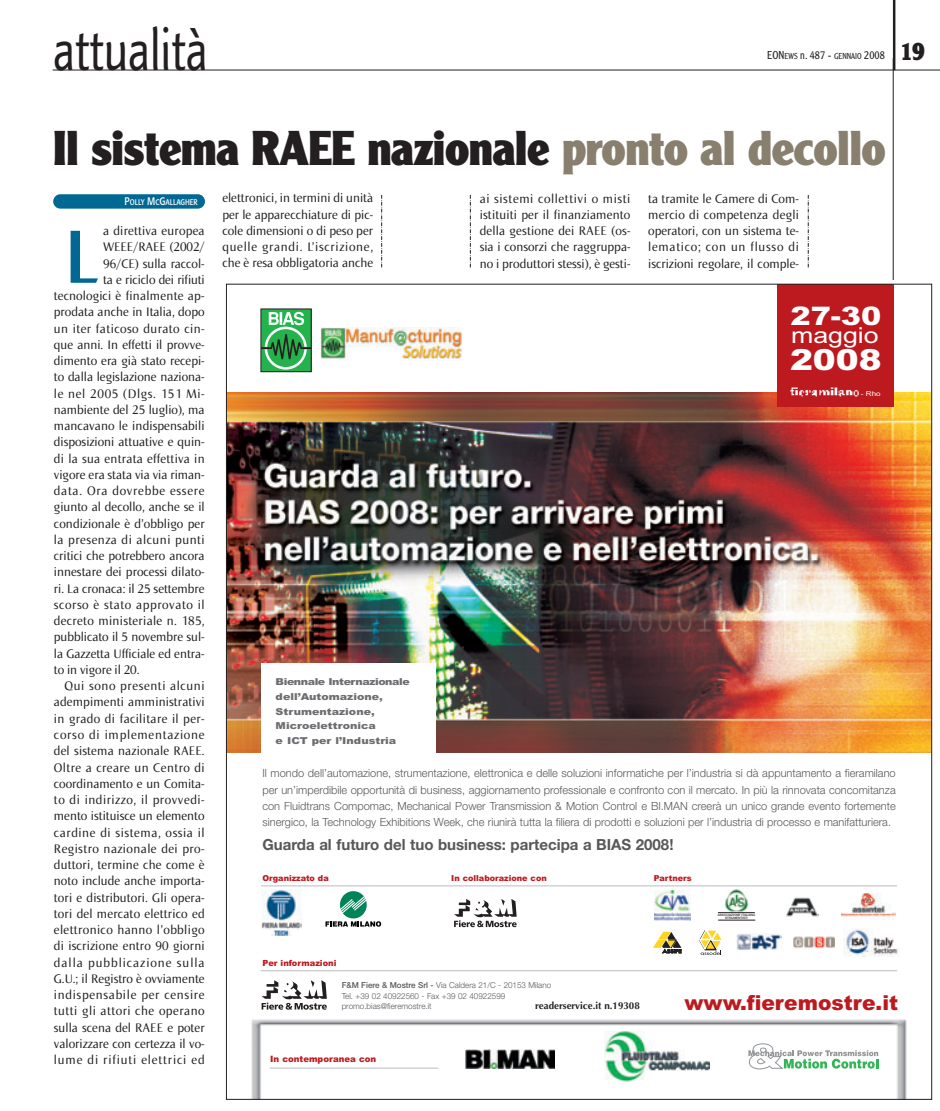
<style>
.page{position:relative;width:940px;height:1111px;background:#fff}
.page>*{position:absolute;margin:0;border:0;box-sizing:border-box;transform-origin:0 0}
.t1{font:700 79.62px "Norma";color:#006893;scale:.9 1}
.t2{font:60px "Linotype Finnegan";color:#231f20;scale:.8 1}
.t3{font:900 47.75px "Clearface Gothic LT";letter-spacing:-.01em;color:#231f20;scale:.95 1}
.t4{font:900 29px "Arial";color:#fff;scale:1.18 1}
.t5{font:900 25.5px "Arial";color:#fff;scale:1.18 1}
.t6{font:900 25px "Clearface Gothic LT";color:#231f20;scale:.9 1}
.t7{font:22.12px "Arial";color:#fff;scale:1.21 1}
.t8{font:900 20.62px "Arial";color:#bd1a1f}
.t9{font:700 15.38px "Helvetica Neue";color:#57585a}
.t10{font:13.12px/16.2px "Norma";letter-spacing:.01em;color:#231f20;text-align:justify}
.t11{font:13.12px "Norma";letter-spacing:.03em;color:#231f20}
.t12{font:13.12px "Norma";letter-spacing:.045em;color:#231f20}
.t13{font:13.12px "Norma";letter-spacing:.035em;color:#231f20}
.t14{font:13.12px "Norma";letter-spacing:.055em;color:#231f20}
.t15{font:13.12px "Norma";letter-spacing:.04em;color:#231f20}
.t16{font:13.12px "Norma";letter-spacing:.065em;color:#231f20}
.t17{font:13.12px "Norma";letter-spacing:.075em;color:#231f20}
.t18{font:13.12px "Norma";letter-spacing:-.01em;color:#231f20}
.t19{font:300 11.25px/16.2px "Helvetica Neue";color:#57585a;text-align:justify}
.t20{font:300 11.25px "Clearface Gothic LT";color:#231f20;scale:.95 1}
.t21{font:700 10px "Optima LT";color:#231f20}
.t22{font:900 9.62px/14.8px "Arial";color:#6c6d70;scale:1.15 1}
.t23{font:900 8.75px "Arial";color:#bd1a1f}
.t24{font:500 8.5px "Linotype Finnegan";color:#fff;scale:.8 1}
.t25{font:900 8.5px "Arial";color:#bd1a1f}
.t26{font:300 8.25px/10.5px "Helvetica Neue";color:#57585a}
.t27{font:900 8.25px "Arial";color:#bd1a1f}
.t28{font:6.62px "Arial";color:#fff;scale:1.21 1}
.t29{font:500 3.12px/3.1px "Helvetica Neue";color:#231f20;text-align:center}
.s1{font-size:8.5px}
.s2{color:#887f6f}
.s3{font-size:11.25px}
.s4{font-weight:500}
</style>
<div class="page">
<img style="left:52px;top:0;width:887px;height:1100px">
<h2 class="t2" style="left:53px;top:26px;width:194px">attualità</h2>
<p class="t20" style="left:767px;top:51px;width:125px">EON<span class="s1">EWS</span> n. 487 - <span class="s1">GENNAIO</span> 2008</p>
<h3 class="t6" style="left:899px;top:42px;width:30px">19</h3>
<h3 class="t3" style="left:53px;top:131px;width:877px">Il sistema RAEE nazionale <span class="s2">pronto al decollo</span></h3>
<p class="t24" style="left:124px;top:198px;width:93px"><span class="s3">P</span>OLLY <span class="s3">M</span>C<span class="s3">G</span>ALLAGHER</p>
<p class="t10" style="left:222px;top:191px;width:152px">elettronici, in termini di unità per le apparecchiature di pic&shy;cole dimensioni o di peso per quelle grandi. L’iscrizione, che è resa obbligatoria anche</p>
<p class="t10" style="left:479px;top:191px;width:152px">ai sistemi collettivi o misti istituiti per il finanziamento della gestione dei RAEE (os&shy;sia i consorzi che raggruppa&shy;no i produttori stessi), è gesti-</p>
<p class="t10" style="left:648px;top:191px;width:152px">ta tramite le Camere di Com&shy;mercio di competenza degli operatori, con un sistema te&shy;lematico; con un flusso di iscrizioni regolare, il comple-</p>
<h1 class="t1" style="left:65px;top:225px;width:41px">L</h1>
<p class="t10" style="left:103px;top:224px;width:103px">a direttiva europea</p>
<p class="t10" style="left:103px;top:240px;width:103px">WEEE/RAEE (2002/</p>
<p class="t10" style="left:103px;top:256px;width:103px">96/CE) sulla raccol-</p>
<p class="t18" style="left:103px;top:274px;width:103px">ta e riciclo dei rifiuti</p>
<p class="t10" style="left:54px;top:289px;width:152px">tecnologici è finalmente ap-</p>
<p class="t10" style="left:54px;top:305px;width:152px">prodata anche in Italia, dopo</p>
<p class="t13" style="left:54px;top:323px;width:152px">un iter faticoso durato cin-</p>
<p class="t10" style="left:54px;top:337px;width:152px">que anni. In effetti il provve-</p>
<p class="t10" style="left:54px;top:354px;width:152px">dimento era già stato recepi-</p>
<p class="t10" style="left:54px;top:370px;width:152px">to dalla legislazione naziona-</p>
<p class="t12" style="left:54px;top:388px;width:152px">le nel 2005 (Dlgs. 151 Mi-</p>
<p class="t10" style="left:54px;top:402px;width:152px">nambiente del 25 luglio), ma</p>
<p class="t10" style="left:54px;top:419px;width:152px">mancavano le indispensabili</p>
<p class="t10" style="left:54px;top:435px;width:152px">disposizioni attuative e quin-</p>
<p class="t10" style="left:54px;top:451px;width:152px">di la sua entrata effettiva in</p>
<p class="t10" style="left:54px;top:467px;width:152px">vigore era stata via via riman-</p>
<p class="t14" style="left:54px;top:485px;width:152px">data. Ora dovrebbe essere</p>
<p class="t10" style="left:54px;top:500px;width:152px">giunto al decollo, anche se il</p>
<p class="t10" style="left:54px;top:516px;width:152px">condizionale è d’obbligo per</p>
<p class="t13" style="left:54px;top:534px;width:152px">la presenza di alcuni punti</p>
<p class="t10" style="left:54px;top:549px;width:152px">critici che potrebbero ancora</p>
<p class="t10" style="left:54px;top:565px;width:152px">innestare dei processi dilato-</p>
<p class="t10" style="left:54px;top:581px;width:152px">ri. La cronaca: il 25 settembre</p>
<p class="t12" style="left:54px;top:599px;width:152px">scorso è stato approvato il</p>
<p class="t10" style="left:54px;top:614px;width:152px">decreto ministeriale n. 185,</p>
<p class="t10" style="left:54px;top:630px;width:152px">pubblicato il 5 novembre sul-</p>
<p class="t10" style="left:54px;top:646px;width:152px">la Gazzetta Ufficiale ed entra-</p>
<p class="t10" style="left:54px;top:662px;width:87px">to in vigore il 20.</p>
<p class="t12" style="left:65px;top:680px;width:141px">Qui sono presenti alcuni</p>
<p class="t10" style="left:54px;top:695px;width:152px">adempimenti amministrativi</p>
<p class="t11" style="left:54px;top:713px;width:152px">in grado di facilitare il per-</p>
<p class="t14" style="left:54px;top:729px;width:152px">corso di implementazione</p>
<p class="t10" style="left:54px;top:743px;width:152px">del sistema nazionale RAEE.</p>
<p class="t11" style="left:54px;top:762px;width:152px">Oltre a creare un Centro di</p>
<p class="t10" style="left:54px;top:776px;width:152px">coordinamento e un Comita-</p>
<p class="t15" style="left:54px;top:794px;width:152px">to di indirizzo, il provvedi-</p>
<p class="t10" style="left:54px;top:808px;width:152px">mento istituisce un elemento</p>
<p class="t12" style="left:54px;top:827px;width:152px">cardine di sistema, ossia il</p>
<p class="t11" style="left:54px;top:843px;width:152px">Registro nazionale dei pro-</p>
<p class="t10" style="left:54px;top:857px;width:152px">duttori, termine che come è</p>
<p class="t10" style="left:54px;top:873px;width:152px">noto include anche importa-</p>
<p class="t10" style="left:54px;top:890px;width:152px">tori e distributori. Gli opera-</p>
<p class="t10" style="left:54px;top:906px;width:152px">tori del mercato elettrico ed</p>
<p class="t11" style="left:54px;top:924px;width:152px">elettronico hanno l’obbligo</p>
<p class="t10" style="left:54px;top:938px;width:152px">di iscrizione entro 90 giorni</p>
<p class="t17" style="left:54px;top:957px;width:152px">dalla pubblicazione sulla</p>
<p class="t10" style="left:54px;top:971px;width:152px">G.U.; il Registro è ovviamente</p>
<p class="t14" style="left:54px;top:989px;width:152px">indispensabile per censire</p>
<p class="t13" style="left:54px;top:1005px;width:152px">tutti gli attori che operano</p>
<p class="t10" style="left:54px;top:1020px;width:152px">sulla scena del RAEE e poter</p>
<p class="t10" style="left:54px;top:1036px;width:152px">valorizzare con certezza il vo-</p>
<p class="t16" style="left:54px;top:1054px;width:152px">lume di rifiuti elettrici ed</p>
<h3 class="t5" style="left:790px;top:306px;width:78px">27-30</h3>
<h3 class="t7" style="left:790px;top:322px;width:74px">maggio</h3>
<h3 class="t4" style="left:789px;top:349px;width:79px">2008</h3>
<p class="t28" style="left:860px;top:390px;width:18px">- Rho</p>
<p class="t22" style="left:275px;top:675px;width:118px">Biennale Internazionale dell’Automazione,<br>Strumentazione,<br>Microelettronica<br>e ICT per l’Industria</p>
<p class="t19" style="left:262px;top:766px;width:634px">Il mondo dell’automazione, strumentazione, elettronica e delle soluzioni informatiche per l’industria si dà appuntamento a fieramilano per un’imperdibile opportunità di business, aggiornamento professionale e confronto con il mercato. In più la rinnovata concomitanza con Fluidtrans Compomac, Mechanical Power Transmission &amp; Motion Control e BI.MAN creerà un unico grande evento fortemente sinergico, la Technology Exhibitions Week, che riunirà tutta la filiera di prodotti e soluzioni per l’industria di processo e manifatturiera.</p>
<p class="t9" style="left:262px;top:838px;width:412px">Guarda al futuro del tuo business: partecipa a BIAS 2008!</p>
<p class="t27" style="left:262px;top:875px;width:68px">Organizzato da</p>
<p class="t27" style="left:451px;top:874px;width:97px">In collaborazione con</p>
<p class="t27" style="left:653px;top:874px;width:40px">Partners</p>
<p class="t29" style="left:717px;top:913px;width:39px">ASSOCIAZIONE ITALIANA<br>STRUMENTISTI</p>
<p class="t25" style="left:262px;top:959px;width:75px">Per informazioni</p>
<p class="t26" style="left:341px;top:980px;width:211px"><span class="s4">F&amp;M Fiere &amp; Mostre Srl -</span> Via Caldera 21/C - 20153 Milano<br>Tel. +39 02 40922560 - Fax +39 02 40922599 promo.bias@fieremostre.it</p>
<h3 class="t8" style="left:684px;top:994px;width:215px">www.fieremostre.it</h3>
<p class="t21" style="left:535px;top:999px;width:106px">readerservice.it n.19308</p>
<p class="t23" style="left:270px;top:1055px;width:108px">In contemporanea con</p>
</div>
